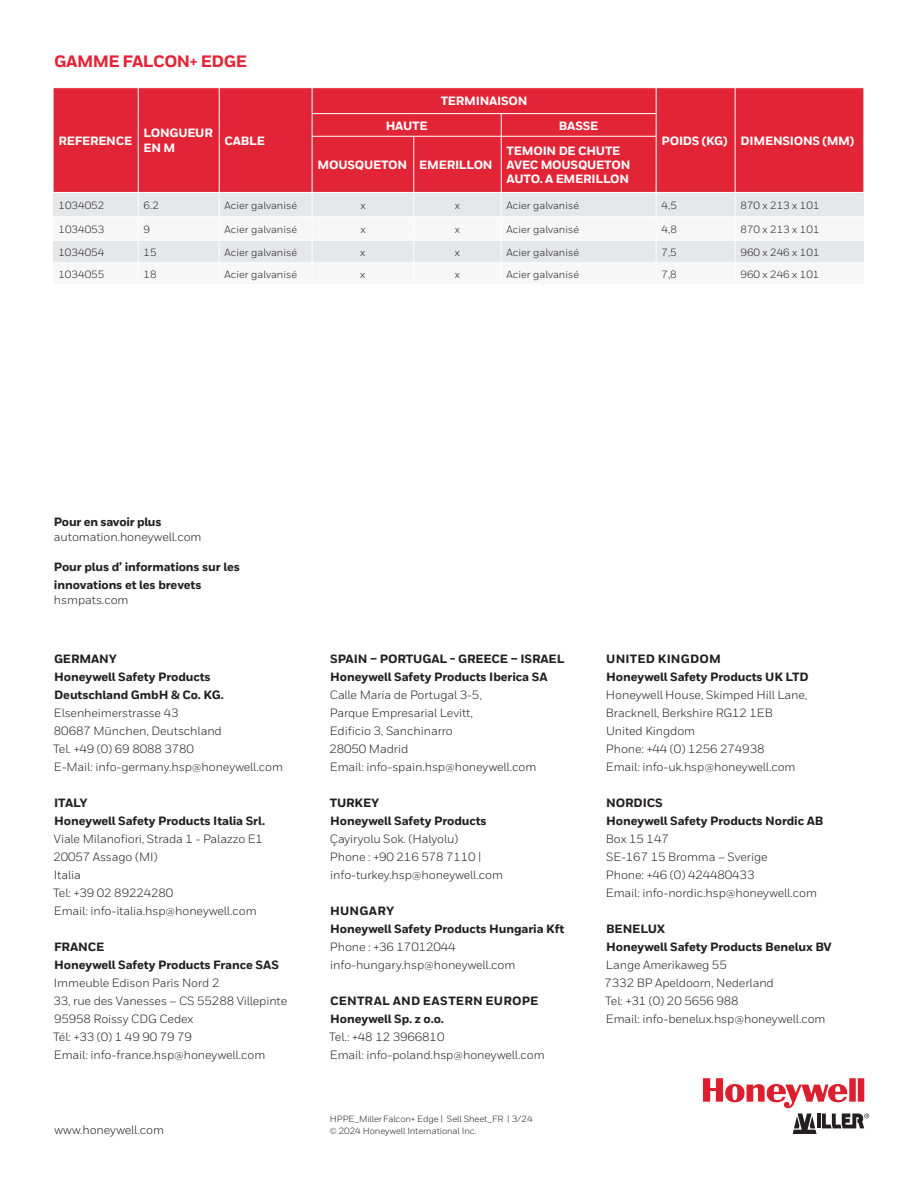
<style>
.page{position:relative;width:918px;height:1188px;background:#fff}
.page>*{position:absolute;margin:0;border:0;box-sizing:border-box;transform-origin:0 0}
.t1{font:800 16.5px "Honeywell Sans";letter-spacing:-.03em;color:#e22536}
.t2{font:12px/18px "Honeywell Sans";letter-spacing:-.01em;color:#231f20}
.t3{font:800 12px/18px "Honeywell Sans";letter-spacing:-.01em;color:#231f20}
.t4{font:800 12px/14.4px "Honeywell Sans";letter-spacing:-.02em;color:#fff}
.t5{font:800 12px/18px "Honeywell Sans";letter-spacing:.015em;color:#231f20}
.t6{font:10.5px "Honeywell Sans";color:#231f20}
.t7{font:9px "Honeywell Sans";letter-spacing:-.01em;color:#231f20}
</style>
<div class="page">
<div style="left:54px;top:88px;width:810px;height:104px;background:#e22536"></div>
<div style="left:53px;top:193px;width:811px;height:23px;background:#e6e7e9"></div>
<div style="left:53px;top:241px;width:811px;height:21px;background:#e6e7e9"></div>
<hr style="left:312px;top:113px;width:102px;height:1px;background:#fff">
<svg style="left:312px;top:88px;width:1px;height:48px"></svg>
<hr style="left:414px;top:113px;width:87px;height:1px;background:#fff">
<hr style="left:501px;top:113px;width:155px;height:1px;background:#fff">
<svg style="left:501px;top:114px;width:1px;height:22px"></svg>
<svg style="left:656px;top:88px;width:1px;height:48px"></svg>
<svg style="left:735px;top:88px;width:1px;height:48px"></svg>
<hr style="left:312px;top:136px;width:102px;height:1px;background:#fff">
<hr style="left:312px;top:136px;width:1px;height:56px;background:#fff">
<hr style="left:414px;top:136px;width:87px;height:1px;background:#fff">
<hr style="left:414px;top:136px;width:1px;height:56px;background:#fff">
<hr style="left:501px;top:136px;width:155px;height:1px;background:#fff">
<hr style="left:501px;top:136px;width:1px;height:56px;background:#fff">
<hr style="left:656px;top:136px;width:1px;height:56px;background:#fff">
<hr style="left:735px;top:136px;width:1px;height:56px;background:#fff">
<svg style="left:53px;top:88px;width:1px;height:48px"></svg>
<svg style="left:138px;top:88px;width:1px;height:48px"></svg>
<svg style="left:219px;top:88px;width:1px;height:48px"></svg>
<hr style="left:138px;top:136px;width:1px;height:56px;background:#fff">
<hr style="left:219px;top:136px;width:1px;height:56px;background:#fff">
<svg style="left:138px;top:193px;width:1px;height:69px"></svg>
<svg style="left:219px;top:193px;width:1px;height:69px"></svg>
<svg style="left:312px;top:193px;width:1px;height:69px"></svg>
<svg style="left:413px;top:193px;width:1px;height:69px"></svg>
<svg style="left:501px;top:193px;width:1px;height:69px"></svg>
<svg style="left:656px;top:193px;width:1px;height:69px"></svg>
<svg style="left:735px;top:193px;width:1px;height:69px"></svg>
<hr style="left:138px;top:240px;width:81px;height:1px;background:#fff">
<hr style="left:219px;top:240px;width:93px;height:1px;background:#fff">
<hr style="left:312px;top:240px;width:102px;height:1px;background:#fff">
<hr style="left:501px;top:240px;width:155px;height:1px;background:#fff">
<hr style="left:656px;top:240px;width:79px;height:1px;background:#fff">
<hr style="left:735px;top:240px;width:129px;height:1px;background:#fff">
<hr style="left:138px;top:216px;width:81px;height:1px;background:#fff">
<hr style="left:219px;top:216px;width:93px;height:1px;background:#fff">
<hr style="left:312px;top:216px;width:102px;height:1px;background:#fff">
<hr style="left:501px;top:216px;width:155px;height:1px;background:#fff">
<hr style="left:656px;top:216px;width:79px;height:1px;background:#fff">
<hr style="left:735px;top:216px;width:129px;height:1px;background:#fff">
<svg style="left:703px;top:1078px;width:166px;height:56px"></svg>
<h1 class="t1" style="left:54px;top:51px;width:195px">GAMME FALCON+ EDGE</h1>
<p class="t4" style="left:58px;top:134px;width:75px">REFERENCE</p>
<p class="t4" style="left:144px;top:127px;width:71px">LONGUEUR<br>EN M</p>
<p class="t4" style="left:225px;top:134px;width:42px">CABLE</p>
<p class="t4" style="left:441px;top:94px;width:88px">TERMINAISON</p>
<p class="t4" style="left:386px;top:119px;width:43px">HAUTE</p>
<p class="t4" style="left:559px;top:119px;width:41px">BASSE</p>
<p class="t4" style="left:318px;top:158px;width:177px">MOUSQUETON EMERILLON</p>
<p class="t4" style="left:507px;top:144px;width:125px">TEMOIN DE CHUTE<br>AVEC MOUSQUETON<br>AUTO. A EMERILLON</p>
<p class="t4" style="left:662px;top:134px;width:194px">POIDS (KG) DIMENSIONS (MM)</p>
<p class="t6" style="left:58px;top:199px;width:47px">1034052</p>
<p class="t6" style="left:144px;top:199px;width:17px">6.2</p>
<p class="t6" style="left:225px;top:199px;width:74px">Acier galvanisé</p>
<p class="t6" style="left:360px;top:199px;width:7px">x</p>
<p class="t6" style="left:455px;top:199px;width:7px">x</p>
<p class="t6" style="left:507px;top:199px;width:74px">Acier galvanisé</p>
<p class="t6" style="left:662px;top:199px;width:17px">4,5</p>
<p class="t6" style="left:741px;top:199px;width:81px">870 x 213 x 101</p>
<p class="t6" style="left:58px;top:223px;width:47px">1034053</p>
<p class="t6" style="left:144px;top:223px;width:8px">9</p>
<p class="t6" style="left:225px;top:223px;width:74px">Acier galvanisé</p>
<p class="t6" style="left:360px;top:223px;width:7px">x</p>
<p class="t6" style="left:455px;top:223px;width:7px">x</p>
<p class="t6" style="left:507px;top:223px;width:74px">Acier galvanisé</p>
<p class="t6" style="left:662px;top:223px;width:17px">4,8</p>
<p class="t6" style="left:740px;top:223px;width:81px">870 x 213 x 101</p>
<p class="t6" style="left:58px;top:246px;width:47px">1034054</p>
<p class="t6" style="left:144px;top:246px;width:15px">15</p>
<p class="t6" style="left:225px;top:246px;width:74px">Acier galvanisé</p>
<p class="t6" style="left:360px;top:246px;width:7px">x</p>
<p class="t6" style="left:455px;top:246px;width:7px">x</p>
<p class="t6" style="left:507px;top:246px;width:74px">Acier galvanisé</p>
<p class="t6" style="left:662px;top:246px;width:17px">7,5</p>
<p class="t6" style="left:740px;top:246px;width:81px">960 x 246 x 101</p>
<p class="t6" style="left:58px;top:268px;width:47px">1034055</p>
<p class="t6" style="left:144px;top:268px;width:15px">18</p>
<p class="t6" style="left:225px;top:268px;width:74px">Acier galvanisé</p>
<p class="t6" style="left:360px;top:268px;width:7px">x</p>
<p class="t6" style="left:455px;top:268px;width:7px">x</p>
<p class="t6" style="left:507px;top:268px;width:74px">Acier galvanisé</p>
<p class="t6" style="left:662px;top:268px;width:17px">7,8</p>
<p class="t6" style="left:740px;top:268px;width:81px">960 x 246 x 101</p>
<p class="t3" style="left:54px;top:513px;width:109px">Pour en savoir plus</p>
<p class="t2" style="left:54px;top:528px;width:149px">automation.honeywell.com</p>
<p class="t3" style="left:54px;top:558px;width:187px">Pour plus d’ informations sur les innovations et les brevets</p>
<p class="t2" style="left:54px;top:591px;width:76px">hsmpats.com</p>
<p class="t3" style="left:54px;top:650px;width:172px">GERMANY<br>Honeywell Safety Products<br>Deutschland GmbH &amp; Co. KG.</p>
<p class="t2" style="left:53px;top:704px;width:232px">Elsenheimerstrasse 43<br>80687 München, Deutschland<br>Tel. +49 (0) 69 8088 3780<br>E-Mail: info-germany.hsp@honeywell.com</p>
<p class="t3" style="left:54px;top:794px;width:212px">ITALY<br>Honeywell Safety Products Italia Srl.</p>
<p class="t2" style="left:53px;top:830px;width:212px">Viale Milanofiori, Strada 1 - Palazzo E1<br>20057 Assago (MI)<br>Italia<br>Tel: +39 02 89224280<br>Email: info-italia.hsp@honeywell.com</p>
<p class="t3" style="left:54px;top:938px;width:226px">FRANCE<br>Honeywell Safety Products France SAS</p>
<p class="t2" style="left:53px;top:974px;width:236px">Immeuble Edison Paris Nord 2<br>33, rue des Vanesses – CS 55288 Villepinte<br>95958 Roissy CDG Cedex<br>Tél: +33 (0) 1 49 90 79 79<br>Email: info-france.hsp@honeywell.com</p>
<p class="t3" style="left:330px;top:650px;width:236px">SPAIN – PORTUGAL - GREECE – ISRAEL<br>Honeywell Safety Products Iberica SA</p>
<p class="t2" style="left:329px;top:686px;width:208px">Calle María de Portugal 3-5,<br>Parque Empresarial Levitt,<br>Edificio 3, Sanchinarro<br>28050 Madrid<br>Email: info-spain.hsp@honeywell.com</p>
<p class="t3" style="left:330px;top:794px;width:158px">TURKEY<br>Honeywell Safety Products</p>
<p class="t2" style="left:330px;top:830px;width:175px">Çayiryolu Sok. (Halyolu)<br>Phone : +90 216 578 7110 | info-turkey.hsp@honeywell.com</p>
<p class="t3" style="left:330px;top:902px;width:236px">HUNGARY<br>Honeywell Safety Products Hungaria Kft</p>
<p class="t2" style="left:330px;top:938px;width:187px">Phone : +36 17012044 info-hungary.hsp@honeywell.com</p>
<p class="t5" style="left:330px;top:992px;width:210px">CENTRAL AND EASTERN EUROPE<br>Honeywell Sp. z o.o.</p>
<p class="t2" style="left:329px;top:1028px;width:217px">Tel.: +48 12 3966810<br>Email: info-poland.hsp@honeywell.com</p>
<p class="t7" style="left:330px;top:1114px;width:204px">HPPE_MillerFalcon+ Edge | Sell Sheet_FR | 3/24</p>
<p class="t2" style="left:54px;top:1121px;width:111px">www.honeywell.com</p>
<p class="t7" style="left:329px;top:1126px;width:149px">© 2024 Honeywell International Inc.</p>
<p class="t3" style="left:606px;top:650px;width:204px">UNITED KINGDOM<br>Honeywell Safety Products UK LTD</p>
<p class="t2" style="left:606px;top:686px;width:203px">Honeywell House, Skimped Hill Lane,<br>Bracknell, Berkshire RG12 1EB<br>United Kingdom<br>Phone: +44 (0) 1256 274938<br>Email: info-uk.hsp@honeywell.com</p>
<p class="t3" style="left:606px;top:794px;width:219px">NORDICS<br>Honeywell Safety Products Nordic AB</p>
<p class="t2" style="left:606px;top:830px;width:213px">Box 15 147<br>SE-167 15 Bromma – Sverige<br>Phone: +46 (0) 424480433<br>Email: info-nordic.hsp@honeywell.com</p>
<p class="t3" style="left:606px;top:920px;width:227px">BENELUX<br>Honeywell Safety Products Benelux BV</p>
<p class="t2" style="left:605px;top:956px;width:223px">Lange Amerikaweg 55<br>7332 BP Apeldoorn, Nederland<br>Tel: +31 (0) 20 5656 988<br>Email: info-benelux.hsp@honeywell.com</p>
</div>
